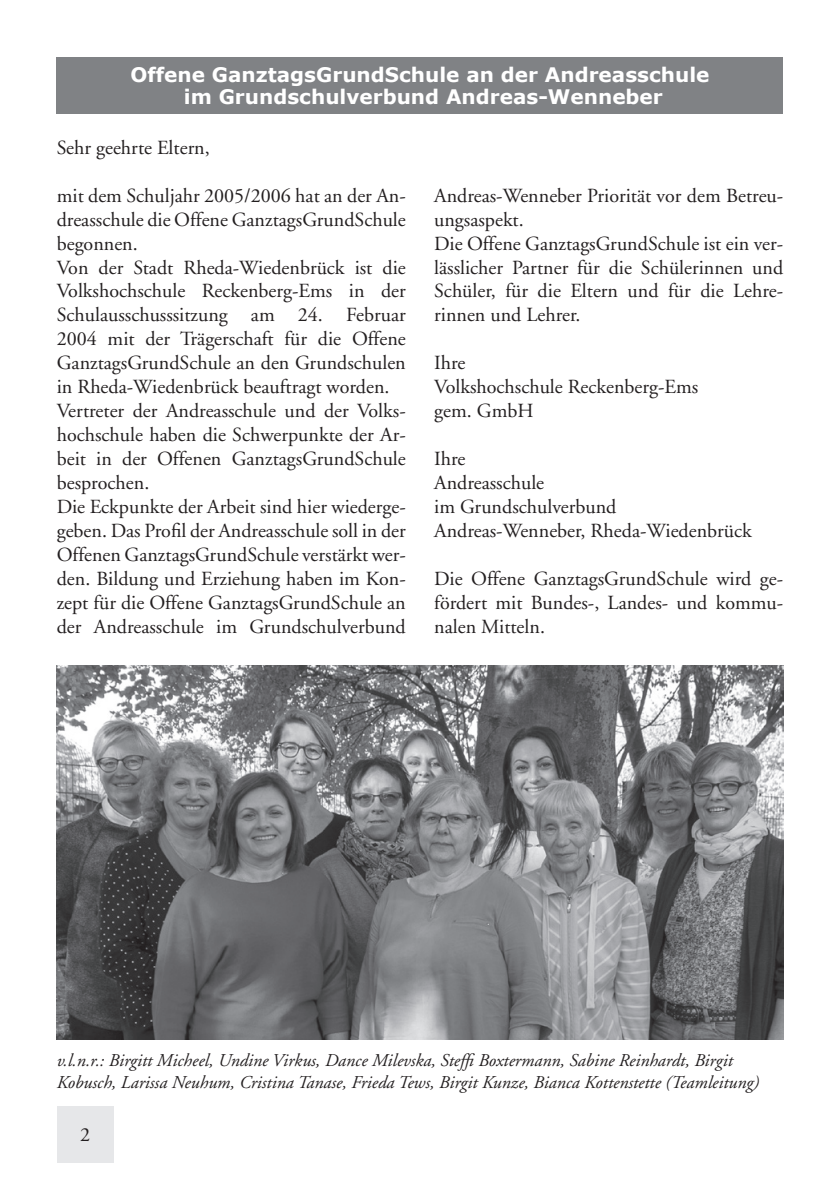
<style>
.page{position:relative;width:840px;height:1191px;background:#fff}
.page>*{position:absolute;margin:0;border:0;box-sizing:border-box;transform-origin:0 0}
.t1{font:20px/24px "Adobe Garamond";color:#231f20}
.t2{font:700 20px/22px "Verdana";color:#fff;text-align:center}
.t3{font:italic 18px/21.6px "Adobe Garamond";color:#231f20}
</style>
<div class="page">
<div style="left:57px;top:1106px;width:56px;height:56px;background:#e6e7e9"></div>
<div style="left:57px;top:57px;width:725px;height:56px;background:#808285"></div>
<img style="left:57px;top:665px;width:725px;height:375px">
<p class="t2" style="left:130px;top:63px;width:580px">Offene GanztagsGrundSchule an der Andreasschule im Grundschulverbund Andreas-Wenneber</p>
<p class="t1" style="left:57px;top:136px;width:154px">Sehr geehrte Eltern,</p>
<p class="t1" style="left:57px;top:184px;width:350px">mit dem Schuljahr 2005/2006 hat an der An&shy;dreasschule die Offene GanztagsGrundSchule begonnen.<br>Von der Stadt Rheda-Wiedenbrück ist die Volkshochschule Reckenberg-Ems in der Schulausschusssitzung am 24. Februar 2004 mit der Trägerschaft für die Offene GanztagsGrundSchule an den Grundschulen in Rheda-Wiedenbrück beauftragt worden.<br>Vertreter der Andreasschule und der Volks&shy;hochschule haben die Schwerpunkte der Ar&shy;beit in der Offenen GanztagsGrundSchule besprochen.<br>Die Eckpunkte der Arbeit sind hier wiederge&shy;geben. Das Profil der Andreasschule soll in der Offenen GanztagsGrundSchule verstärkt wer&shy;den. Bildung und Erziehung haben im Kon&shy;zept für die Offene GanztagsGrundSchule an der Andreasschule im Grundschulverbund</p>
<p class="t1" style="left:434px;top:184px;width:350px">Andreas-Wenneber Priorität vor dem Betreu&shy;ungsaspekt.<br>Die Offene GanztagsGrundSchule ist ein ver&shy;lässlicher Partner für die Schülerinnen und Schüler, für die Eltern und für die Lehre&shy;rinnen und Lehrer.</p>
<p class="t1" style="left:434px;top:351px;width:265px">Ihre<br>Volkshochschule Reckenberg-Ems gem. GmbH</p>
<p class="t1" style="left:434px;top:447px;width:319px">Ihre<br>Andreasschule<br>im Grundschulverbund<br>Andreas-Wenneber, Rheda-Wiedenbrück</p>
<p class="t1" style="left:434px;top:567px;width:350px;text-align:justify">Die Offene GanztagsGrundSchule wird ge&shy;fördert mit Bundes-, Landes- und kommu&shy;nalen Mitteln.</p>
<p class="t3" style="left:57px;top:1050px;width:703px">v.l.n.r.: Birgitt Micheel, Undine Virkus, Dance Milevska, Steffi Boxtermann, Sabine Reinhardt, Birgit<br>Kobusch, Larissa Neuhum, Cristina Tanase, Frieda Tews, Birgit Kunze, Bianca Kottenstette (Teamleitung)</p>
<p class="t1" style="left:80px;top:1122px;width:11px">2</p>
</div>
